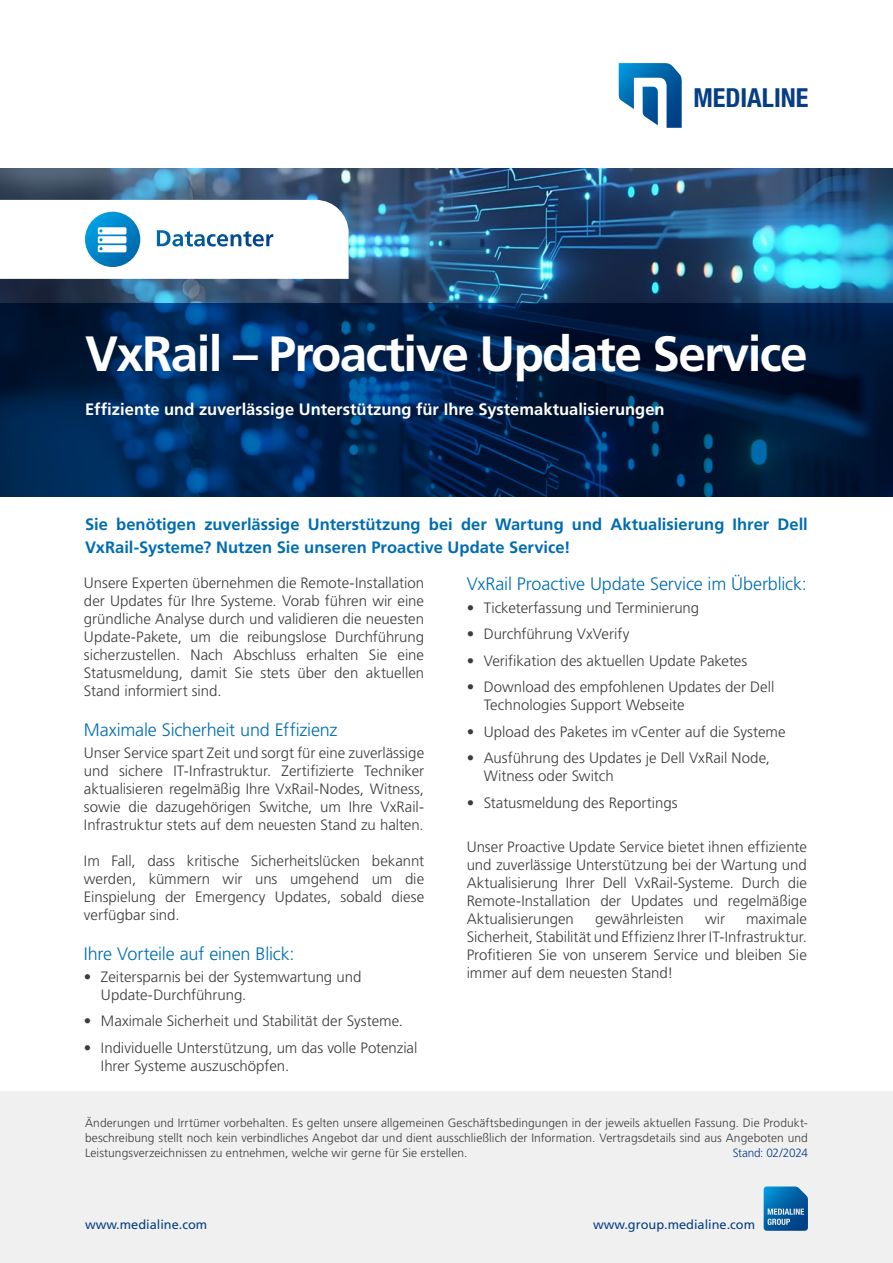
<style>
.page{position:relative;width:893px;height:1263px;background:#fff}
.page>*{position:absolute;margin:0;border:0;box-sizing:border-box;transform-origin:0 0}
.t1{font:700 49.5px "Frutiger LT Pro";letter-spacing:-.035em;color:#fff}
.t2{font:700 condensed 26.25px "Helvetica Neue";color:#063e85}
.t3{font:300 18px "Frutiger LT Pro";letter-spacing:-.01em;color:#006db1}
.t4{font:700 16.5px/22.5px "Frutiger LT Pro";color:#006db1}
.t5{font:700 16.5px "Frutiger LT Pro";color:#fff}
.t6{font:300 15px/18px "Frutiger LT Pro";color:#3c3c3b;text-align:justify}
.t7{font:12.75px "Frutiger LT Pro";color:#063e85}
.t8{font:300 12px/15px "Frutiger LT Pro";letter-spacing:.005em;color:#3c3c3b;text-align:justify}
.t9{font:300 12px "Frutiger LT Pro";letter-spacing:-.025em;color:#063e85}
</style>
<div class="page">
<img style="left:0;top:168px;width:893px;height:135px">
<svg style="left:0;top:200px;width:349px;height:79px"></svg>
<svg style="left:0;top:303px;width:893px;height:194px;background:#00204a"></svg>
<div style="left:0;top:1091px;width:893px;height:172px;background:#f0f0f0"></div>
<svg style="left:618px;top:63px;width:64px;height:65px"></svg>
<svg style="left:764px;top:1186px;width:44px;height:45px;background:#2375b0"></svg>
<h2 class="t2" style="left:693px;top:82px;width:117px">MEDIALINE</h2>
<h1 class="t1" style="left:85px;top:325px;width:724px">VxRail – Proactive Update Service</h1>
<p class="t5" style="left:85px;top:400px;width:581px">Effiziente und zuverlässige Unterstützung für Ihre Systemaktualisierungen</p>
<p class="t4" style="left:85px;top:513px;width:724px">Sie benötigen zuverlässige Unterstützung bei der Wartung und Aktualisierung Ihrer Dell<br>VxRail-Systeme? Nutzen Sie unseren Proactive Update Service!</p>
<p class="t6" style="left:84px;top:574px;width:342px">Unsere Experten übernehmen die Remote-Installation der Updates für Ihre Systeme. Vorab führen wir eine gründliche Analyse durch und validieren die neuesten Update-Pakete, um die reibungslose Durchführung sicherzustellen. Nach Abschluss erhalten Sie eine Statusmeldung, damit Sie stets über den aktuellen Stand informiert sind.</p>
<p class="t3" style="left:84px;top:719px;width:255px">Maximale Sicherheit und Effizienz</p>
<p class="t6" style="left:84px;top:744px;width:342px">Unser Service spart Zeit und sorgt für eine zuverlässige und sichere IT-Infrastruktur. Zertifizierte Techniker aktualisieren regelmäßig Ihre VxRail-Nodes, Witness, sowie die dazugehörigen Switche, um Ihre VxRail-Infrastruktur stets auf dem neuesten Stand zu halten.</p>
<p class="t6" style="left:84px;top:852px;width:342px">Im Fall, dass kritische Sicherheitslücken bekannt werden, kümmern wir uns umgehend um die Einspielung der Emergency Updates, sobald diese verfügbar sind.</p>
<p class="t3" style="left:84px;top:943px;width:212px">Ihre Vorteile auf einen Blick:</p>
<p class="t6" style="left:101px;top:968px;width:262px;text-indent:-17px">• Zeitersparnis bei der Systemwartung und<br>Update-Durchführung.</p>
<p class="t6" style="left:84px;top:1012px;width:321px">• Maximale Sicherheit und Stabilität der Systeme.</p>
<p class="t6" style="left:101px;top:1039px;width:318px;text-indent:-17px">• Individuelle Unterstützung, um das volle Potenzial<br>Ihrer Systeme auszuschöpfen.</p>
<p class="t3" style="left:467px;top:574px;width:342px">VxRail Proactive Update Service im Überblick:</p>
<p class="t6" style="left:467px;top:599px;width:234px">• Ticketerfassung und Terminierung</p>
<p class="t6" style="left:467px;top:625px;width:164px">• Durchführung VxVerify</p>
<p class="t6" style="left:467px;top:652px;width:282px">• Verifikation des aktuellen Update Paketes</p>
<p class="t6" style="left:484px;top:678px;width:292px;text-indent:-17px">• Download des empfohlenen Updates der Dell<br>Technologies Support Webseite</p>
<p class="t6" style="left:467px;top:723px;width:320px">• Upload des Paketes im vCenter auf die Systeme</p>
<p class="t6" style="left:484px;top:749px;width:288px;text-indent:-17px">• Ausführung des Updates je Dell VxRail Node,<br>Witness oder Switch</p>
<p class="t6" style="left:467px;top:794px;width:212px">• Statusmeldung des Reportings</p>
<p class="t6" style="left:467px;top:838px;width:342px">Unser Proactive Update Service bietet ihnen effiziente und zuverlässige Unterstützung bei der Wartung und Aktualisierung Ihrer Dell VxRail-Systeme. Durch die Remote-Installation der Updates und regelmäßige Aktualisierungen</p>
<p class="t6" style="left:467px;top:910px;width:342px;text-indent:279px">maximale Sicherheit, Stabilität und Effizienz Ihrer IT-Infrastruktur.<br>Profitieren Sie von unserem Service und bleiben Sie immer auf dem neuesten Stand!</p>
<p class="t6" style="left:595px;top:910px;width:90px">gewährleisten</p>
<p class="t6" style="left:705px;top:910px;width:21px">wir</p>
<p class="t8" style="left:85px;top:1115px;width:724px">Änderungen und Irrtümer vorbehalten. Es gelten unsere allgemeinen Geschäftsbedingungen in der jeweils aktuellen Fassung. Die Produkt&shy;beschreibung stellt noch kein verbindliches Angebot dar und dient ausschließlich der Information. Vertragsdetails sind aus Angeboten und Leistungsverzeichnissen zu entnehmen, welche wir gerne für Sie erstellen.</p>
<p class="t9" style="left:733px;top:1145px;width:77px">Stand: 02/2024</p>
<p class="t7" style="left:85px;top:1216px;width:124px">www.medialine.com</p>
<p class="t7" style="left:593px;top:1216px;width:164px">www.group.medialine.com</p>
</div>
